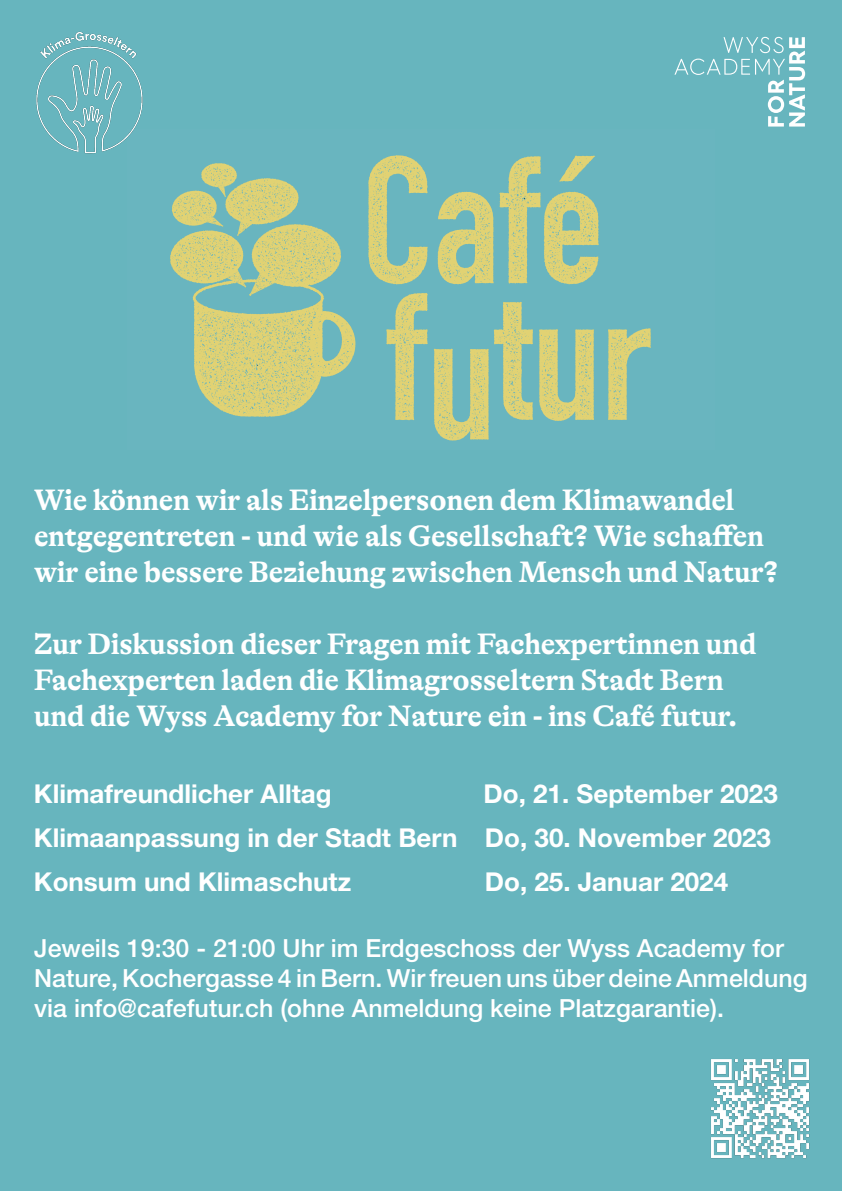
<style>
.page{position:relative;width:842px;height:1191px;background:#67b5be}
.page>*{position:absolute;margin:0;border:0;box-sizing:border-box;transform-origin:0 0}
.t1{font:700 30px/36px "GT Alpina";color:#fff}
.t2{font:700 26px "Helvetica Neue LT Pro";color:#fff}
.t3{font:500 25px/30px "Helvetica Neue LT Pro";color:#fff}
</style>
<div class="page">
<img style="left:170px;top:155px;width:481px;height:286px">
<svg style="left:674px;top:37px;width:131px;height:90px"></svg>
<img style="left:711px;top:1059px;width:99px;height:100px">
<img style="left:36px;top:31px;width:107px;height:123px">
<p class="t1" style="left:34px;top:482px;width:702px">Wie können wir als Einzelpersonen dem Klimawandel</p>
<p class="t1" style="left:34px;top:518px;width:745px">entgegentreten - und wie als Gesellschaft? Wie schaffen wir eine bessere Beziehung zwischen Mensch und Natur?</p>
<p class="t1" style="left:34px;top:626px;width:724px">Zur Diskussion dieser Fragen mit Fachexpertinnen und</p>
<p class="t1" style="left:34px;top:662px;width:691px">Fachexperten laden die Klimagrosseltern Stadt Bern</p>
<p class="t1" style="left:34px;top:698px;width:705px">und die Wyss Academy for Nature ein - ins Café futur.</p>
<p class="t2" style="left:34px;top:778px;width:299px">Klimafreundlicher Alltag</p>
<p class="t2" style="left:484px;top:778px;width:296px">Do, 21. September 2023</p>
<p class="t2" style="left:34px;top:822px;width:739px">Klimaanpassung in der Stadt Bern Do, 30. November 2023</p>
<p class="t2" style="left:34px;top:866px;width:319px">Konsum und Klimaschutz</p>
<p class="t2" style="left:485px;top:866px;width:245px">Do, 25. Januar 2024</p>
<p class="t3" style="left:34px;top:932px;width:751px">Jeweils 19:30 - 21:00 Uhr im Erdgeschoss der Wyss Academy for</p>
<p class="t3" style="left:34px;top:962px;width:775px">Nature, Kochergasse 4 in Bern. Wir freuen uns über deine Anmeldung via info@cafefutur.ch (ohne Anmeldung keine Platzgarantie).</p>
</div>
